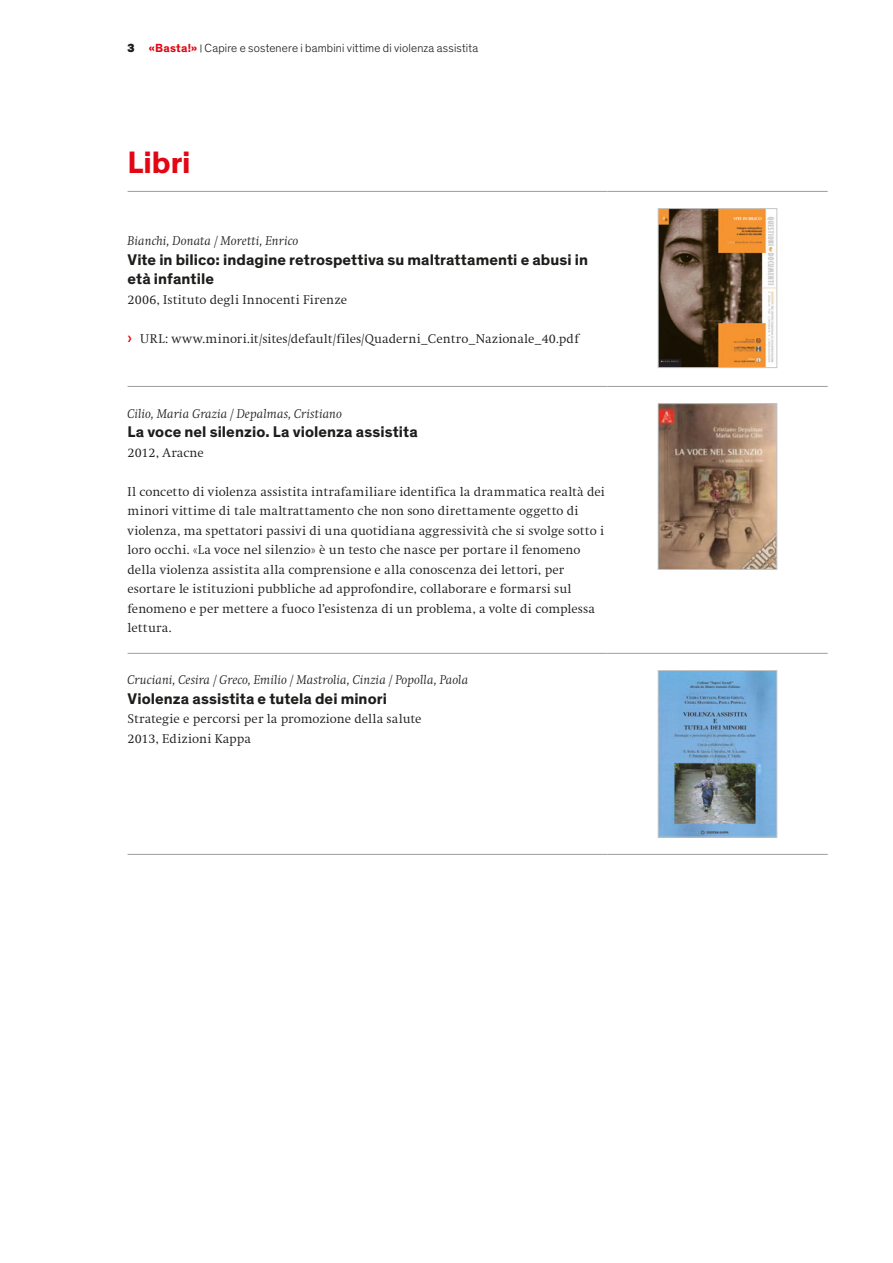
<style>
.page{position:relative;width:893px;height:1263px;background:#fff}
.page>*{position:absolute;margin:0;border:0;box-sizing:border-box;transform-origin:0 0}
.h1_rot{font:700 31.5px "Theinhardt";letter-spacing:-.005em;color:#e30613}
.t1{font:700 15.75px/19.5px "Theinhardt";letter-spacing:.005em;color:#1d1d1b}
.t2{font:300 13.2px/19.5px "Swift";letter-spacing:.005em;color:#1d1d1b}
.t3{font:italic 300 13.2px "Swift";letter-spacing:.01em;color:#1d1d1b}
.t4{font:300 12px "Theinhardt";letter-spacing:.015em;color:#1d1d1b}
.s1{font-weight:900}
.s2{font-weight:700;color:#e30613}
.s3{font-size:9.6px}
.s4{font-weight:800;font-size:16.5px;color:#e30613}
</style>
<div class="page">
<hr style="left:128px;top:386px;width:479px;height:1px;background:#9d9d9c">
<hr style="left:607px;top:386px;width:221px;height:1px;background:#9d9d9c">
<hr style="left:128px;top:653px;width:479px;height:1px;background:#9d9d9c">
<hr style="left:607px;top:653px;width:221px;height:1px;background:#9d9d9c">
<hr style="left:128px;top:854px;width:479px;height:1px;background:#9d9d9c">
<hr style="left:607px;top:854px;width:221px;height:1px;background:#9d9d9c">
<hr style="left:128px;top:191px;width:479px;height:1px;background:#9d9d9c">
<hr style="left:607px;top:191px;width:221px;height:1px;background:#9d9d9c">
<img style="left:660px;top:210px;width:115px;height:156px">
<div style="left:658px;top:208px;width:119px;height:160px;border:1px solid #c6c6c6"></div>
<img style="left:660px;top:405px;width:115px;height:163px">
<div style="left:658px;top:403px;width:119px;height:167px;border:1px solid #c6c6c6"></div>
<img style="left:660px;top:672px;width:115px;height:163px">
<div style="left:658px;top:670px;width:119px;height:167px;border:1px solid #c6c6c6"></div>
<p class="t4" style="left:128px;top:41px;width:352px"><span class="s1">3</span> <span class="s2">«Basta!»</span> <span class="s3">|</span> Capire e sostenere i bambini vittime di violenza assistita</p>
<p class="h1_rot" style="left:128px;top:142px;width:65px">Libri</p>
<p class="t3" style="left:128px;top:234px;width:172px">Bianchi, Donata / Moretti, Enrico</p>
<p class="t1" style="left:128px;top:250px;width:462px">Vite in bilico: indagine retrospettiva su maltrattamenti e abusi in età infantile</p>
<p class="t2" style="left:128px;top:290px;width:221px">2006, Istituto degli Innocenti Firenze</p>
<p class="t2" style="left:128px;top:329px;width:453px"><span class="s4">›</span> URL: www.minori.it/sites/default/files/Quaderni_Centro_Nazionale_40.pdf</p>
<p class="t3" style="left:128px;top:406px;width:216px">Cilio, Maria Grazia / Depalmas, Cristiano</p>
<p class="t1" style="left:128px;top:422px;width:292px">La voce nel silenzio. La violenza assistita</p>
<p class="t2" style="left:128px;top:443px;width:78px">2012, Aracne</p>
<p class="t2" style="left:128px;top:482px;width:479px">Il concetto di violenza assistita intrafamiliare identifica la drammatica realtà dei minori vittime di tale maltrattamento che non sono direttamente oggetto di violenza, ma spettatori passivi di una quotidiana aggressività che si svolge sotto i loro occhi. «La voce nel silenzio» è un testo che nasce per portare il fenomeno della violenza assistita alla comprensione e alla conoscenza dei lettori, per esortare le istituzioni pubbliche ad approfondire, collaborare e formarsi sul fenomeno e per mettere a fuoco l’esistenza di un problema, a volte di complessa lettura.</p>
<p class="t3" style="left:128px;top:673px;width:342px">Cruciani, Cesira / Greco, Emilio / Mastrolia, Cinzia / Popolla, Paola</p>
<p class="t1" style="left:128px;top:689px;width:261px">Violenza assistita e tutela dei minori</p>
<p class="t2" style="left:128px;top:710px;width:295px">Strategie e percorsi per la promozione della salute</p>
<p class="t2" style="left:128px;top:729px;width:125px">2013, Edizioni Kappa</p>
</div>
